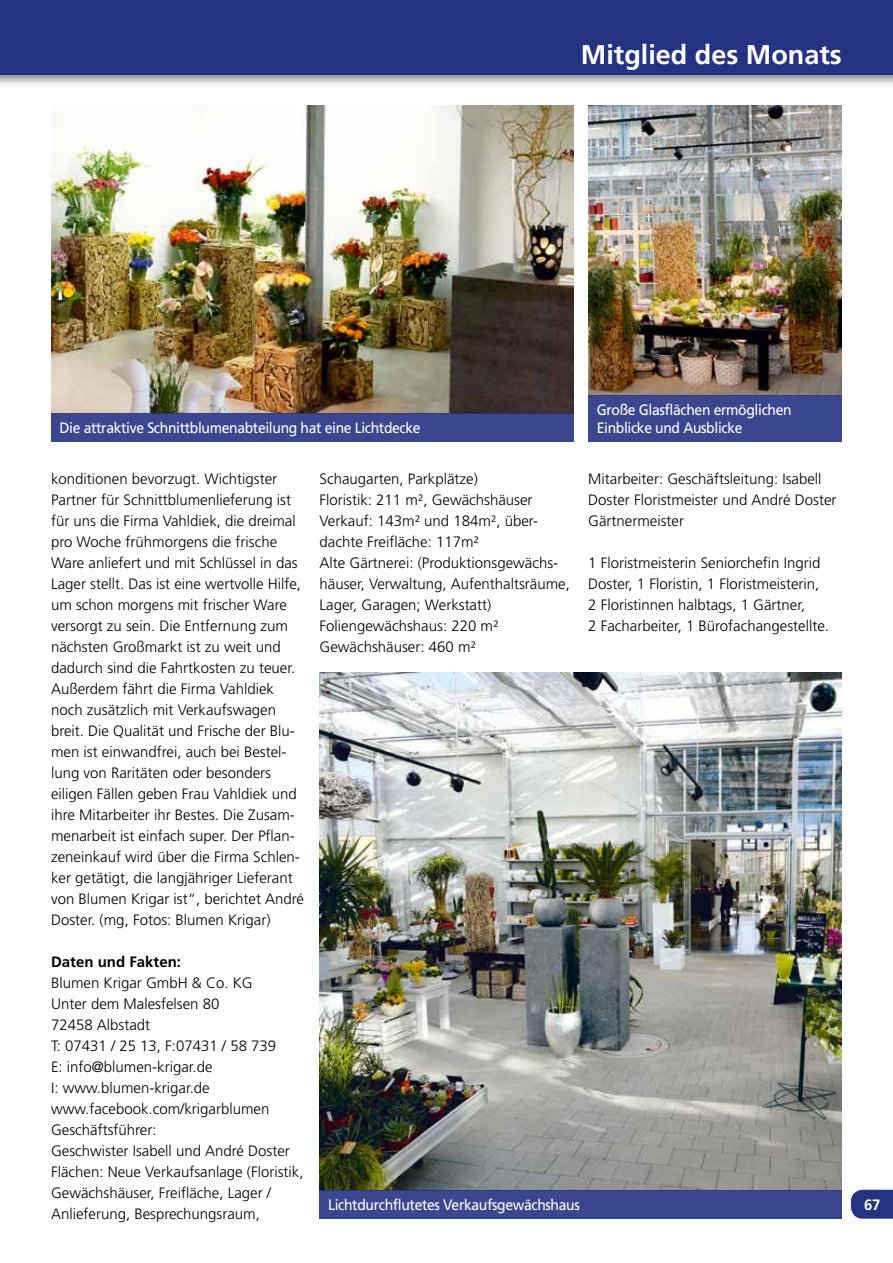
<style>
.page{position:relative;width:893px;height:1263px;background:#fff}
.page>*{position:absolute;margin:0;border:0;box-sizing:border-box;transform-origin:0 0}
.t1{font:700 27px "Frutiger LT Std";color:#fff}
.t2{font:300 15px/21px "Frutiger LT Std";color:#000}
.t3{font:300 15px/21px "Frutiger";color:#000}
.t4{font:15px/18px "Frutiger LT Std";letter-spacing:-.025em;color:#fff;scale:.93 1}
.t5{font:700 15px "Frutiger LT Std";color:#000}
.t6{font:700 15px "Frutiger LT Std";color:#fff}
</style>
<div class="page">
<div style="left:0;top:0;width:893px;height:88px;background:#000;opacity:.5"></div>
<div style="left:0;top:0;width:893px;height:74px;background:#243282"></div>
<svg style="left:851px;top:1190px;width:42px;height:29px"></svg>
<img style="left:51px;top:106px;width:522px;height:307px">
<div style="left:51px;top:413px;width:522px;height:29px;background:#3a468e"></div>
<img style="left:320px;top:673px;width:522px;height:517px">
<div style="left:320px;top:1190px;width:522px;height:29px;background:#3a468e"></div>
<img style="left:588px;top:106px;width:254px;height:289px">
<div style="left:588px;top:395px;width:254px;height:47px;background:#3a468e"></div>
<h1 class="t1" style="left:581px;top:38px;width:263px">Mitglied des Monats</h1>
<p class="t4" style="left:60px;top:419px;width:390px">Die attraktive Schnittblumenabteilung hat eine Lichtdecke</p>
<p class="t4" style="left:597px;top:401px;width:211px">Große Glasflächen ermöglichen<br>Einblicke und Ausblicke</p>
<p class="t2" style="left:51px;top:468px;width:255px">konditionen bevorzugt. Wichtigster Partner für Schnittblumenlieferung ist für uns die Firma Vahldiek, die dreimal pro Woche frühmorgens die frische Ware anliefert und mit Schlüssel in das Lager stellt. Das ist eine wertvolle Hilfe, um schon morgens mit frischer Ware versorgt zu sein. Die Entfernung zum nächsten Großmarkt ist zu weit und dadurch sind die Fahrtkosten zu teuer.<br>Außerdem fährt die Firma Vahldiek noch zusätzlich mit Verkaufswagen breit. Die Qualität und Frische der Blu&shy;men ist einwandfrei, auch bei Bestel&shy;lung von Raritäten oder besonders eiligen Fällen geben Frau Vahldiek und ihre Mitarbeiter ihr Bestes. Die Zusam&shy;menarbeit ist einfach super. Der Pflan&shy;zeneinkauf wird über die Firma Schlen&shy;ker getätigt, die langjähriger Lieferant von Blumen Krigar ist“, berichtet André Doster. (mg, Fotos: Blumen Krigar)</p>
<p class="t5" style="left:51px;top:952px;width:132px">Daten und Fakten:</p>
<p class="t2" style="left:51px;top:972px;width:254px">Blumen Krigar GmbH &amp; Co. KG<br>Unter dem Malesfelsen 80<br>72458 Albstadt<br>T: 07431 / 25 13, F:07431 / 58 739<br>E: info@blumen-krigar.de<br>I: www.blumen-krigar.de www.facebook.com/krigarblumen<br>Geschäftsführer:<br>Geschwister Isabell und André Doster<br>Flächen: Neue Verkaufsanlage (Floristik,<br>Gewächshäuser, Freifläche, Lager /<br>Anlieferung, Besprechungsraum,</p>
<p class="t2" style="left:320px;top:468px;width:252px">Schaugarten, Parkplätze)<br>Floristik: 211 m², Gewächshäuser<br>Verkauf: 143m² und 184m², über&shy;dachte Freifläche: 117m²<br>Alte Gärtnerei: (Produktionsgewächs&shy;häuser, Verwaltung, Aufenthaltsräume,<br>Lager, Garagen; Werkstatt)<br>Foliengewächshaus: 220 m²<br>Gewächshäuser: 460 m²</p>
<p class="t3" style="left:588px;top:468px;width:250px">Mitarbeiter: Geschäftsleitung: Isabell<br>Doster Floristmeister und André Doster<br>Gärtnermeister</p>
<p class="t3" style="left:588px;top:552px;width:242px">1 Floristmeisterin Seniorchefin Ingrid Doster, 1 Floristin, 1 Floristmeisterin, 2 Floristinnen halbtags, 1 Gärtner,<br>2 Facharbeiter, 1 Bürofachangestellte.</p>
<p class="t4" style="left:328px;top:1196px;width:272px">Lichtdurchflutetes Verkaufsgewächshaus</p>
<p class="t6" style="left:864px;top:1196px;width:18px">67</p>
</div>
